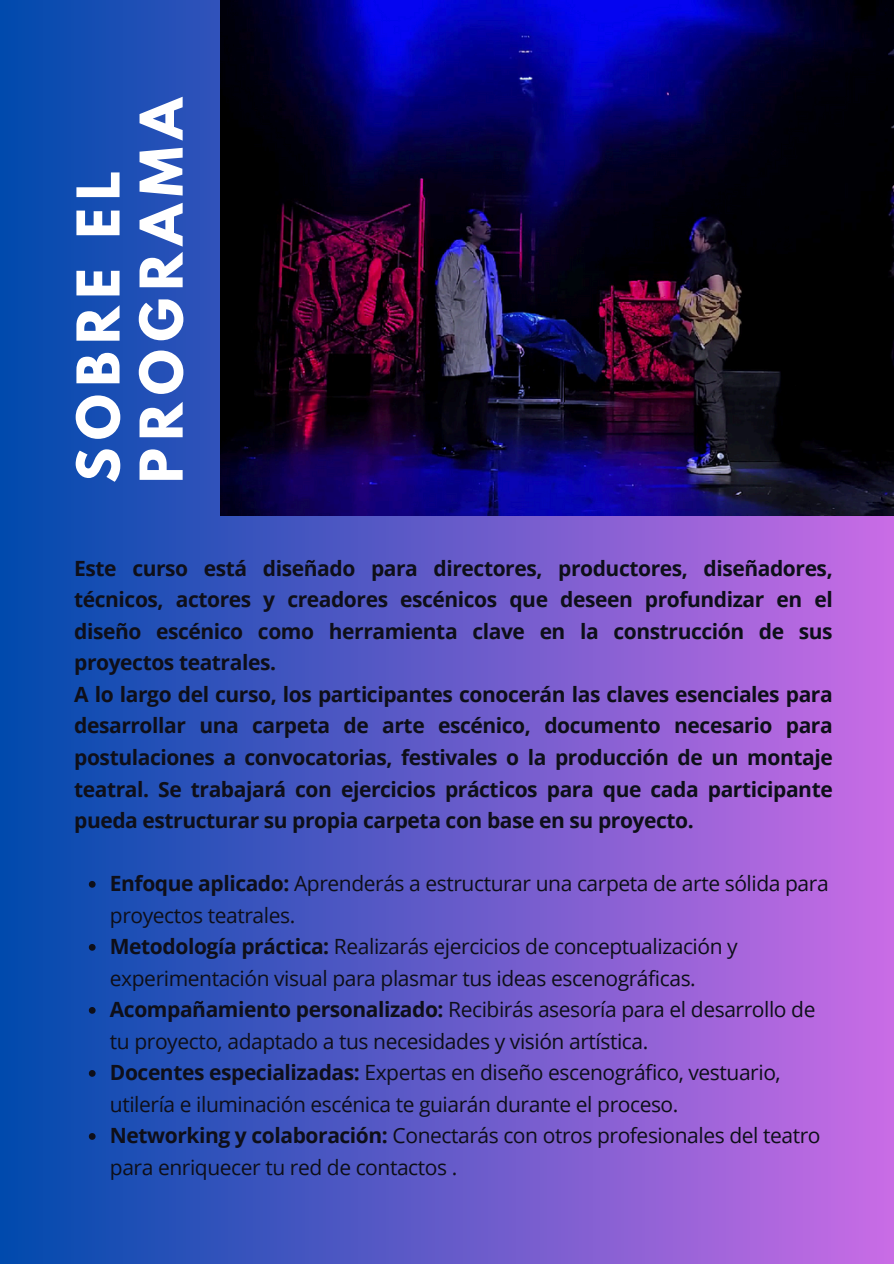
<style>
.page{position:relative;width:894px;height:1264px;background:#fff}
.page>*{position:absolute;margin:0;border:0;box-sizing:border-box;transform-origin:0 0}
.t1{font:700 52.2px/63px "League Spartan";letter-spacing:.15em;color:#fff}
.t2{font:21px/31.5px "Open Sans";letter-spacing:-.02em;color:#0e0f19}
.t3{font:700 21px/31.5px "Open Sans";letter-spacing:-.02em;color:#0e0f19}
.s1{font-weight:700}
</style>
<div class="page">
<div style="left:0;top:0;width:893px;height:1263px;background:linear-gradient(to right,#004aad,#c96ce6)"></div>
<img style="left:220px;top:0;width:673px;height:515px">
<svg style="left:89px;top:881px;width:7px;height:6px"></svg>
<svg style="left:89px;top:944px;width:7px;height:6px"></svg>
<svg style="left:89px;top:1007px;width:7px;height:6px"></svg>
<svg style="left:89px;top:1070px;width:7px;height:6px"></svg>
<svg style="left:89px;top:1133px;width:7px;height:6px"></svg>
<p class="t1" style="left:74px;top:483px;width:389px;rotate:-90deg">SOBRE EL<br>PROGRAMA</p>
<h1 class="t3" style="left:74px;top:552px;width:759px">Este curso está diseñado para directores, productores, diseñadores, técnicos, actores y creadores escénicos que deseen profundizar en el diseño escénico como herramienta clave en la construcción de sus proyectos teatrales.<br>A lo largo del curso, los participantes conocerán las claves esenciales para desarrollar una carpeta de arte escénico, documento necesario para postulaciones a convocatorias, festivales o la producción de un montaje teatral. Se trabajará con ejercicios prácticos para que cada participante pueda estructurar su propia carpeta con base en su proyecto.</h1>
<p class="t2" style="left:110px;top:867px;width:720px"><span class="s1">Enfoque aplicado:</span> Aprenderás a estructurar una carpeta de arte sólida para proyectos teatrales.</p>
<h2 class="t2" style="left:110px;top:930px;width:629px"><span class="s1">Metodología práctica:</span> Realizarás ejercicios de conceptualización y experimentación visual para plasmar tus ideas escenográficas.</h2>
<p class="t2" style="left:110px;top:993px;width:707px"><span class="s1">Acompañamiento personalizado:</span> Recibirás asesoría para el desarrollo de tu proyecto, adaptado a tus necesidades y visión artística.</p>
<p class="t2" style="left:110px;top:1056px;width:672px"><span class="s1">Docentes especializadas:</span> Expertas en diseño escenográfico, vestuario, utilería e iluminación escénica te guiarán durante el proceso.</p>
<p class="t2" style="left:110px;top:1119px;width:712px"><span class="s1">Networking y colaboración:</span> Conectarás con otros profesionales del teatro para enriquecer tu red de contactos .</p>
</div>
